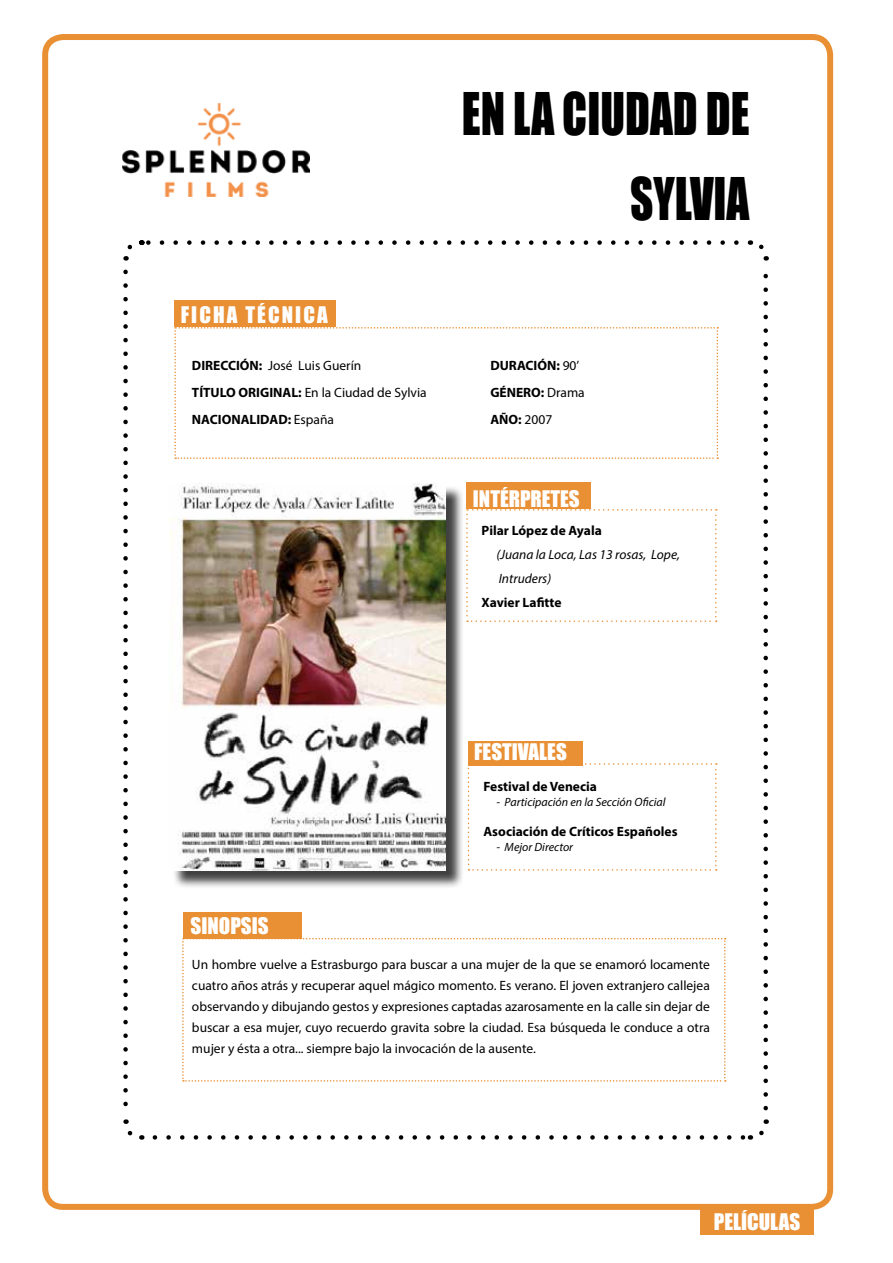
<style>
.page{position:relative;width:893px;height:1263px;background:#fff}
.page>*{position:absolute;margin:0;border:0;box-sizing:border-box;transform-origin:0 0}
.t1{font:54px/84.6px "Impact";color:#000;text-align:right;scale:.84 1}
.t2{font:21px "Impact";color:#fff}
.t3{font:21px "Impact";letter-spacing:.1em;color:#fff}
.t4{font:13.5px/21px "Myriad Pro";color:#000;text-align:justify}
.t5{font:700 13.5px/27px "Myriad Pro";color:#000}
.t6{font:italic 13.5px/24px "Myriad Pro";color:#000}
.t7{font:italic 12px "Myriad Pro";color:#000}
.s1{font-weight:400}
</style>
<div class="page">
<div style="left:42px;top:34px;width:791px;height:1176px;border:6px solid #e98f34;border-radius:18px"></div>
<svg style="left:155px;top:1135px;width:588px;height:5px"></svg>
<svg style="left:148px;top:240px;width:588px;height:5px"></svg>
<svg style="left:123px;top:272px;width:19px;height:868px"></svg>
<svg style="left:750px;top:1119px;width:19px;height:21px"></svg>
<svg style="left:750px;top:240px;width:18px;height:868px"></svg>
<svg style="left:123px;top:240px;width:19px;height:21px"></svg>
<svg style="left:174px;top:327px;width:544px;height:132px"></svg>
<div style="left:174px;top:300px;width:162px;height:27px;background:#e98f34"></div>
<div style="left:183px;top:912px;width:119px;height:27px;background:#e98f34"></div>
<img style="left:122px;top:103px;width:188px;height:93px">
<div style="left:700px;top:1209px;width:114px;height:26px;background:#e98f34"></div>
<svg style="left:466px;top:509px;width:251px;height:113px"></svg>
<div style="left:466px;top:482px;width:125px;height:27px;background:#e98f34"></div>
<div style="left:468px;top:741px;width:115px;height:25px;background:#e98f34"></div>
<svg style="left:468px;top:763px;width:249px;height:108px"></svg>
<div style="left:172px;top:486px;width:292px;height:402px;background:#000;opacity:.75"></div>
<img style="left:170px;top:483px;width:276px;height:387px">
<svg style="left:182px;top:938px;width:544px;height:143px"></svg>
<h2 class="t3" style="left:181px;top:298px;width:149px">FICHA TÉCNICA</h2>
<h1 class="t1" style="left:462px;top:70px;width:344px">EN LA CIUDAD DE<br>SYLVIA</h1>
<p class="t5" style="left:192px;top:351px;width:236px">DIRECCIÓN: <span class="s1">José Luis Guerín<br></span>TÍTULO ORIGINAL: <span class="s1">En la Ciudad de Sylvia<br></span>NACIONALIDAD: <span class="s1">España</span></p>
<p class="t5" style="left:490px;top:351px;width:96px">DURACIÓN: <span class="s1">90’<br></span>GÉNERO: <span class="s1">Drama<br></span>AÑO: <span class="s1">2007</span></p>
<h2 class="t2" style="left:473px;top:482px;width:108px">INTÉRPRETES</h2>
<p class="t5" style="left:482px;top:516px;width:122px">Pilar López de Ayala</p>
<p class="t6" style="left:496px;top:542px;width:185px">(Juana la Loca, Las 13 rosas, Lope,<br>Intruders)</p>
<p class="t5" style="left:482px;top:588px;width:81px">Xavier Lafitte</p>
<h2 class="t2" style="left:474px;top:735px;width:94px">FESTIVALES</h2>
<h2 class="t2" style="left:191px;top:909px;width:80px">SINOPSIS</h2>
<p class="t5" style="left:483px;top:772px;width:115px">Festival de Venecia</p>
<p class="t7" style="left:497px;top:794px;width:170px">- Participación en la Sección Oficial</p>
<p class="t5" style="left:483px;top:817px;width:196px">Asociación de Críticos Españoles</p>
<p class="t7" style="left:497px;top:839px;width:78px">- Mejor Director</p>
<p class="t4" style="left:192px;top:954px;width:519px">Un hombre vuelve a Estrasburgo para buscar a una mujer de la que se enamoró locamente cuatro años atrás y recuperar aquel mágico momento. Es verano. El joven extranjero callejea observando y dibujando gestos y expresiones captadas azarosamente en la calle sin dejar de buscar a esa mujer, cuyo recuerdo gravita sobre la ciudad. Esa búsqueda le conduce a otra mujer y ésta a otra... siempre bajo la invocación de la ausente.</p>
<h2 class="t2" style="left:714px;top:1205px;width:88px">PELÍCULAS</h2>
</div>
